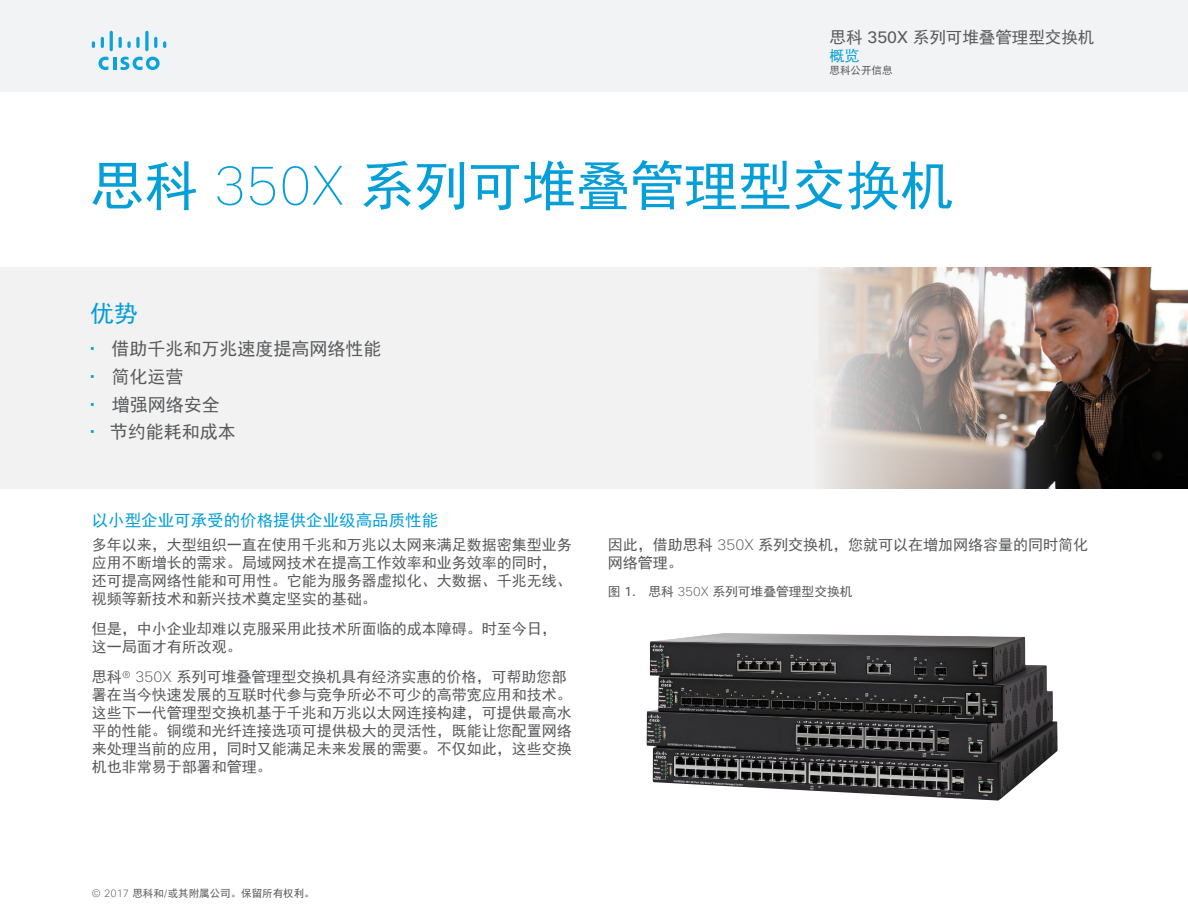
<style>
.page{position:relative;width:1188px;height:918px;background:#fff}
.page>*{position:absolute;margin:0;border:0;box-sizing:border-box;transform-origin:0 0}
.Title_Headline{font:54px "Sim Hei";color:#049fd9}
.Subhead2{font:24px "Sim Hei";color:#049fd9}
.t1{font:18px "Sim Hei";color:#58595b}
.Subhead3{font:16.5px "Sim Hei";color:#049fd9}
.t2{font:16.5px "Sim Hei";color:#58595b}
.Body{font:15px/18px "Sim Hei";color:#58595b}
.t3{font:15px "Sim Hei";color:#049fd9}
.FigureCaption{font:12.75px "Sim Hei";color:#58595b}
.t4{font:10.5px "Sim Hei";color:#58595b}
.s1{font-family:"Cisco Sans"}
.s2{font-family:"Cisco Sans";font-weight:100}
.s3{color:#049fd9}
.s4{font-family:"Cisco Sans";font-weight:200}
</style>
<div class="page">
<div style="left:0;top:0;width:1188px;height:92px;background:#f1f3f4"></div>
<svg style="left:99px;top:57px;width:61px;height:13px"></svg>
<svg style="left:92px;top:41px;width:3px;height:7px"></svg>
<svg style="left:101px;top:37px;width:3px;height:11px"></svg>
<hr style="left:110px;top:31px;width:3px;height:20px;background:#0ca2db;border-radius:2px">
<svg style="left:119px;top:37px;width:12px;height:11px"></svg>
<svg style="left:136px;top:37px;width:4px;height:11px"></svg>
<svg style="left:145px;top:31px;width:4px;height:20px"></svg>
<svg style="left:154px;top:37px;width:3px;height:11px"></svg>
<svg style="left:163px;top:41px;width:3px;height:7px"></svg>
<img style="left:647px;top:633px;width:411px;height:168px">
<div style="left:0;top:267px;width:1188px;height:222px;background:#f2f2f2"></div>
<img style="left:820px;top:267px;width:368px;height:222px">
<p class="t2" style="left:830px;top:28px;width:266px">思科 <span class="s1">350X</span> 系列可堆叠管理型交换机</p>
<p class="t3" style="left:830px;top:48px;width:31px">概览</p>
<p class="t4" style="left:830px;top:65px;width:64px">思科公开信息</p>
<p class="Title_Headline" style="left:90px;top:158px;width:865px">思科 <span class="s2">350X</span> 系列可堆叠管理型交换机</p>
<p class="Subhead2" style="left:90px;top:301px;width:49px">优势</p>
<p class="t1" style="left:84px;top:340px;width:299px"><span class="s3">·</span> 借助千兆和万兆速度提高网络性能</p>
<p class="t1" style="left:84px;top:368px;width:101px"><span class="s3">·</span> 简化运营</p>
<p class="t1" style="left:84px;top:395px;width:138px"><span class="s3">·</span> 增强网络安全</p>
<p class="t1" style="left:84px;top:423px;width:154px"><span class="s3">·</span> 节约能耗和成本</p>
<p class="Subhead3" style="left:92px;top:512px;width:348px">以小型企业可承受的价格提供企业级高品质性能</p>
<p class="Body" style="left:92px;top:536px;width:482px">多年以来，大型组织一直在使用千兆和万兆以太网来满足数据密集型业务应用不断增长的需求。局域网技术在提高工作效率和业务效率的同时，还可提高网络性能和可用性。它能为服务器虚拟化、大数据、千兆无线、视频等新技术和新兴技术奠定坚实的基础。</p>
<p class="Body" style="left:92px;top:620px;width:467px">但是，中小企业却难以克服采用此技术所面临的成本障碍。时至今日，这一局面才有所改观。</p>
<p class="Body" style="left:92px;top:668px;width:482px">思科<span class="s4">® 350X</span> 系列可堆叠管理型交换机具有经济实惠的价格，可帮助您部署在当今快速发展的互联时代参与竞争所必不可少的高带宽应用和技术。这些下一代管理型交换机基于千兆和万兆以太网连接构建，可提供最高水平的性能。铜缆和光纤连接选项可提供极大的灵活性，既能让您配置网络来处理当前的应用，同时又能满足未来发展的需要。不仅如此，这些交换机也非常易于部署和管理。</p>
<p class="Body" style="left:608px;top:536px;width:482px">因此，借助思科 <span class="s4">350X</span> 系列交换机，您就可以在增加网络容量的同时简化网络管理。</p>
<p class="FigureCaption" style="left:608px;top:585px;width:246px">图 <span class="s1">1.</span> 思科 <span class="s4">350X</span> 系列可堆叠管理型交换机</p>
<p class="t4" style="left:92px;top:888px;width:224px"><span class="s4">© 2017</span> 思科和<span class="s4">/</span>或其附属公司。保留所有权利。</p>
</div>
